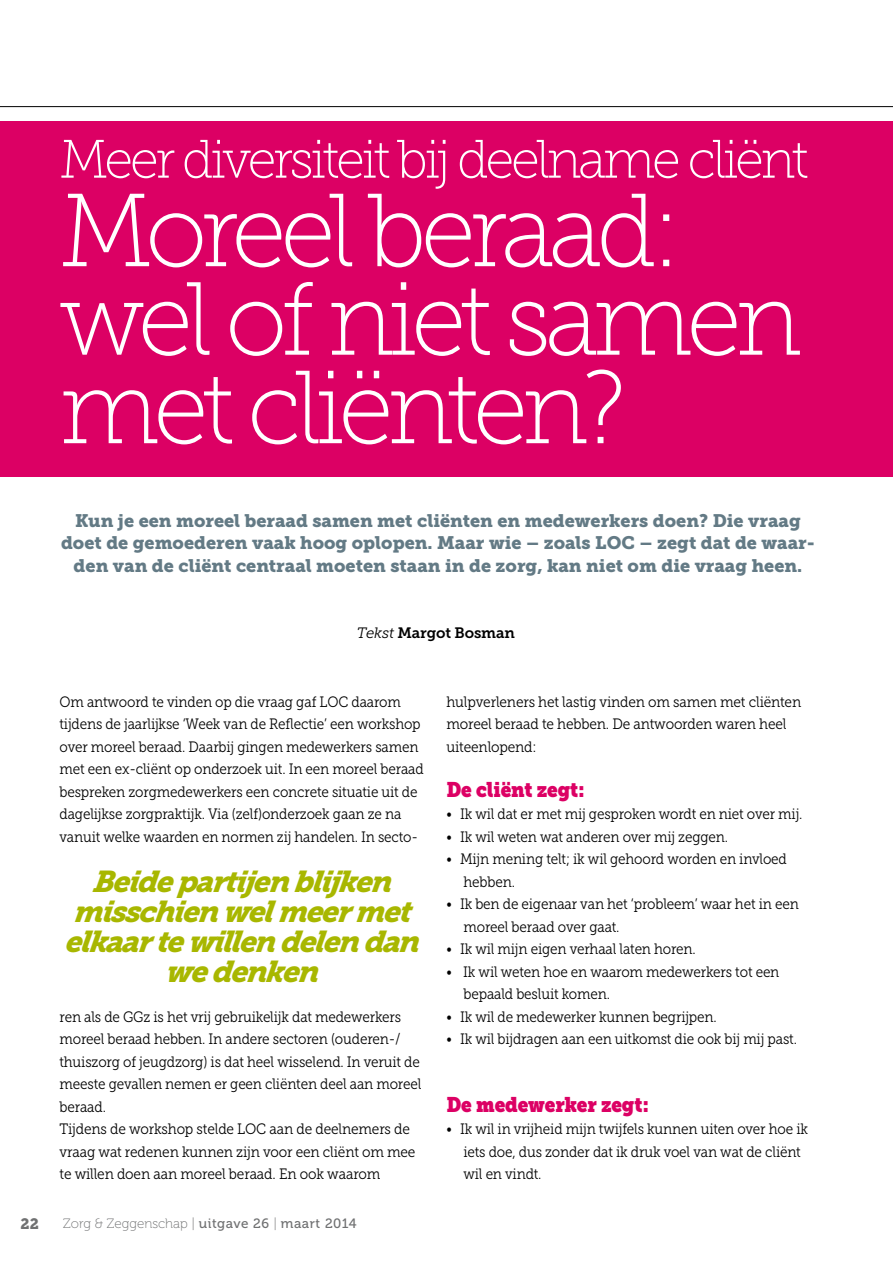
<style>
.page{position:relative;width:893px;height:1263px;background:#fff}
.page>*{position:absolute;margin:0;border:0;box-sizing:border-box;transform-origin:0 0}
.t1{font:103.5px/88.5px "Museo Slab 100";letter-spacing:-.06em;color:#fff}
.t2{font:54px "Museo Slab 100";letter-spacing:-.06em;color:#fff}
.t3{font:italic 30px/30px "Museo Slab 900";color:#a8b700;text-align:center}
.t4{font:21px "Museo Slab";letter-spacing:-.01em;color:#dc0064;scale:.9 1}
.t5{font:18px/22.5px "Museo Slab 900";color:#637a85;text-align:center}
.t6{font:15px/22.5px "Museo Slab 300";letter-spacing:-.01em;color:#000;scale:.9 1}
.t7{font:15px/22.5px "Museo Slab 300";letter-spacing:-.01em;color:#000;scale:.91 1}
.t8{font:15px "Museo Slab 700";letter-spacing:-.01em;color:#000}
.t9{font:15px "Museo Slab 900";color:#707172}
.t10{font:13.5px "Museo 100";color:#707172}
.s1{font-family:"Museo Slab 300";font-style:italic}
.s2{font-family:"Museo 500"}
</style>
<div class="page">
<hr style="left:0;top:106px;width:893px;height:1px;background:#000">
<div style="left:0;top:122px;width:893px;height:355px;background:#dc0064"></div>
<h2 class="t2" style="left:60px;top:130px;width:750px">Meer diversiteit bij deelname cliënt</h2>
<h1 class="t1" style="left:60px;top:187px;width:744px">Moreel beraad: wel of niet samen met cliënten?</h1>
<p class="t5" style="left:61px;top:509px;width:755px">Kun je een moreel beraad samen met cliënten en medewerkers doen? Die vraag doet de gemoederen vaak hoog oplopen. Maar wie – zoals LOC – zegt dat de waar&shy;den van de cliënt centraal moeten staan in de zorg, kan niet om die vraag heen.</p>
<p class="t8" style="left:357px;top:624px;width:160px"><span class="s1">Tekst</span> Margot Bosman</p>
<p class="t6" style="left:60px;top:690px;width:406px">Om antwoord te vinden op die vraag gaf LOC daarom tijdens de jaarlijkse ‘Week van de Reflectie’ een workshop over moreel beraad. Daarbij gingen medewerkers samen met een ex-cliënt op onderzoek uit. In een moreel beraad bespreken zorgmedewerkers een concrete situatie uit de dagelijkse zorgpraktijk. Via (zelf)onderzoek gaan ze na vanuit welke waarden en normen zij handelen. In secto-</p>
<h3 class="t3" style="left:65px;top:866px;width:361px">Beide partijen blijken misschien welmeermet elkaarte willen delen dan we denken</h3>
<p class="t6" style="left:60px;top:1005px;width:404px">ren als de GGz is het vrij gebruikelijk dat medewerkers moreel beraad hebben. In andere sectoren (ouderen-/ thuiszorg of jeugdzorg) is dat heel wisselend. In veruit de meeste gevallen nemen er geen cliënten deel aan moreel beraad.<br>Tijdens de workshop stelde LOC aan de deelnemers de vraag wat redenen kunnen zijn voor een cliënt om mee te willen doen aan moreel beraad. En ook waarom</p>
<p class="t9" style="left:21px;top:1215px;width:20px">22</p>
<p class="t10" style="left:63px;top:1216px;width:295px">Zorg &amp; Zeggenschap | <span class="s2">uitgave 26</span> | <span class="s2">maart 2014</span></p>
<p class="t7" style="left:446px;top:690px;width:391px">hulpverleners het lastig vinden om samen met cliënten moreel beraad te hebben. De antwoorden waren heel uiteenlopend:</p>
<h3 class="t4" style="left:446px;top:777px;width:155px">De cliënt zegt:</h3>
<p class="t6" style="left:446px;top:803px;width:397px">• Ik wil dat er met mij gesproken wordt en niet over mij.</p>
<p class="t6" style="left:446px;top:825px;width:314px">• Ik wil weten wat anderen over mij zeggen.</p>
<p class="t6" style="left:463px;top:848px;width:361px;text-indent:-17px">• Mijn mening telt; ik wil gehoord worden en invloed hebben.</p>
<p class="t6" style="left:463px;top:893px;width:374px;text-indent:-17px">• Ik ben de eigenaar van het ‘probleem’ waar het in een moreel beraad over gaat.</p>
<p class="t6" style="left:446px;top:938px;width:279px">• Ik wil mijn eigen verhaal laten horen.</p>
<p class="t6" style="left:463px;top:960px;width:352px;text-indent:-17px">• Ik wil weten hoe en waarom medewerkers tot een bepaald besluit komen.</p>
<p class="t6" style="left:446px;top:1005px;width:302px">• Ik wil de medewerker kunnen begrijpen.</p>
<p class="t6" style="left:446px;top:1028px;width:391px">• Ik wil bijdragen aan een uitkomst die ook bij mij past.</p>
<h3 class="t4" style="left:446px;top:1092px;width:227px">De medewerker zegt:</h3>
<p class="t6" style="left:463px;top:1118px;width:384px;text-indent:-17px">• Ik wil in vrijheid mijn twijfels kunnen uiten over hoe ik iets doe, dus zonder dat ik druk voel van wat de cliënt wil en vindt.</p>
</div>
